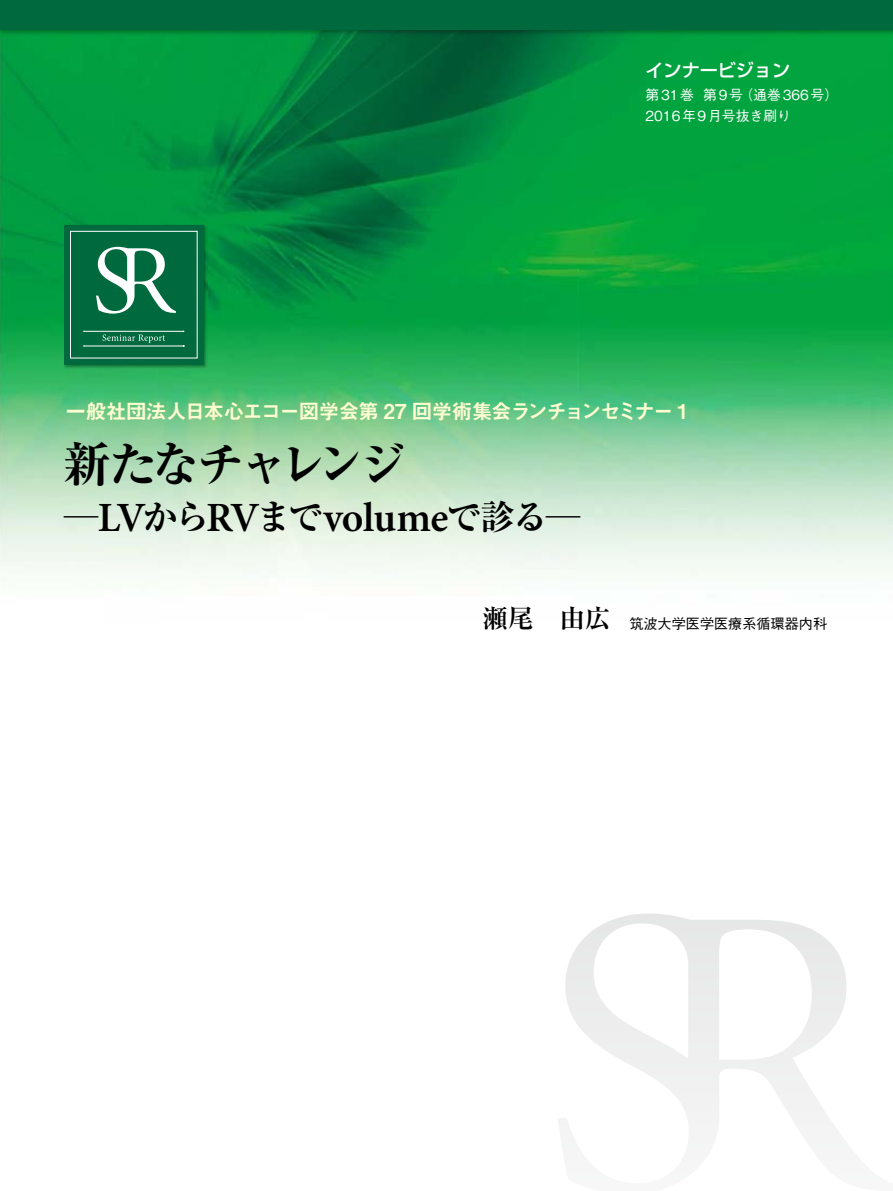
<style>
.page{position:relative;width:893px;height:1191px;background:#fff}
.page>*{position:absolute;margin:0;border:0;box-sizing:border-box;transform-origin:0 0}
.t1{font:700 expanded 47.55px "Ryumin Pro";letter-spacing:-.105em;color:#000}
.t2{font:600 41.55px "Minion Pro";letter-spacing:-.02em;color:#000}
.t3{font:20.55px "Midashi Go Pro MB31";letter-spacing:-.065em;color:#fffcd1}
.t4{font:500 18px "Shin Go Pro";color:#fff}
.t5{font:500 14.1px "Gothic BBB Pro";color:#000}
.t6{font:500 13.8px/20.7px "Gothic BBB Pro";color:#fff}
.s1{font-family:"Ryumin Pro";font-weight:700;font-stretch:expanded;font-size:34.65px}
.s2{font-family:"Ryumin Pro";font-weight:700;font-size:25.65px}
</style>
<div class="page">
<img style="left:0;top:36px;width:577px;height:231px">
<img style="left:577px;top:36px;width:316px;height:541px">
<img style="left:0;top:267px;width:104px;height:313px">
<img style="left:158px;top:267px;width:420px;height:310px">
<img style="left:104px;top:368px;width:54px;height:201px">
<svg style="left:558px;top:913px;width:292px;height:235px"></svg>
<img style="left:63px;top:224px;width:144px;height:144px">
<div style="left:64px;top:225px;width:139px;height:139px;background:#00693e"></div>
<div style="left:70px;top:231px;width:128px;height:127px;border:1px solid #fff"></div>
<svg style="left:103px;top:334px;width:62px;height:9px"></svg>
<hr style="left:84px;top:331px;width:100px;height:1px;background:#fff">
<hr style="left:84px;top:346px;width:100px;height:1px;background:#fff">
<svg style="left:96px;top:247px;width:80px;height:67px"></svg>
<img style="left:0;top:30px;width:893px;height:6px">
<div style="left:0;top:0;width:893px;height:30px;background:#00693e"></div>
<p class="t4" style="left:645px;top:55px;width:146px">インナービジョン</p>
<p class="t6" style="left:645px;top:83px;width:194px">第31巻 第9号（通巻366号）<br>2016年9月号抜き刷り</p>
<p class="t3" style="left:66px;top:395px;width:625px">一般社団法人日本心エコー図学会第 27 回学術集会ランチョンセミナー 1</p>
<h1 class="t1" style="left:64px;top:427px;width:344px">新たなチャレンジ</h1>
<h2 class="t2" style="left:64px;top:488px;width:518px"><span class="s1">─</span>LV<span class="s1">から</span>RV<span class="s1">まで</span>volume<span class="s1">で診る─</span></h2>
<p class="t5" style="left:482px;top:612px;width:346px"><span class="s2">瀬尾　由広</span> 筑波大学医学医療系循環器内科</p>
</div>
